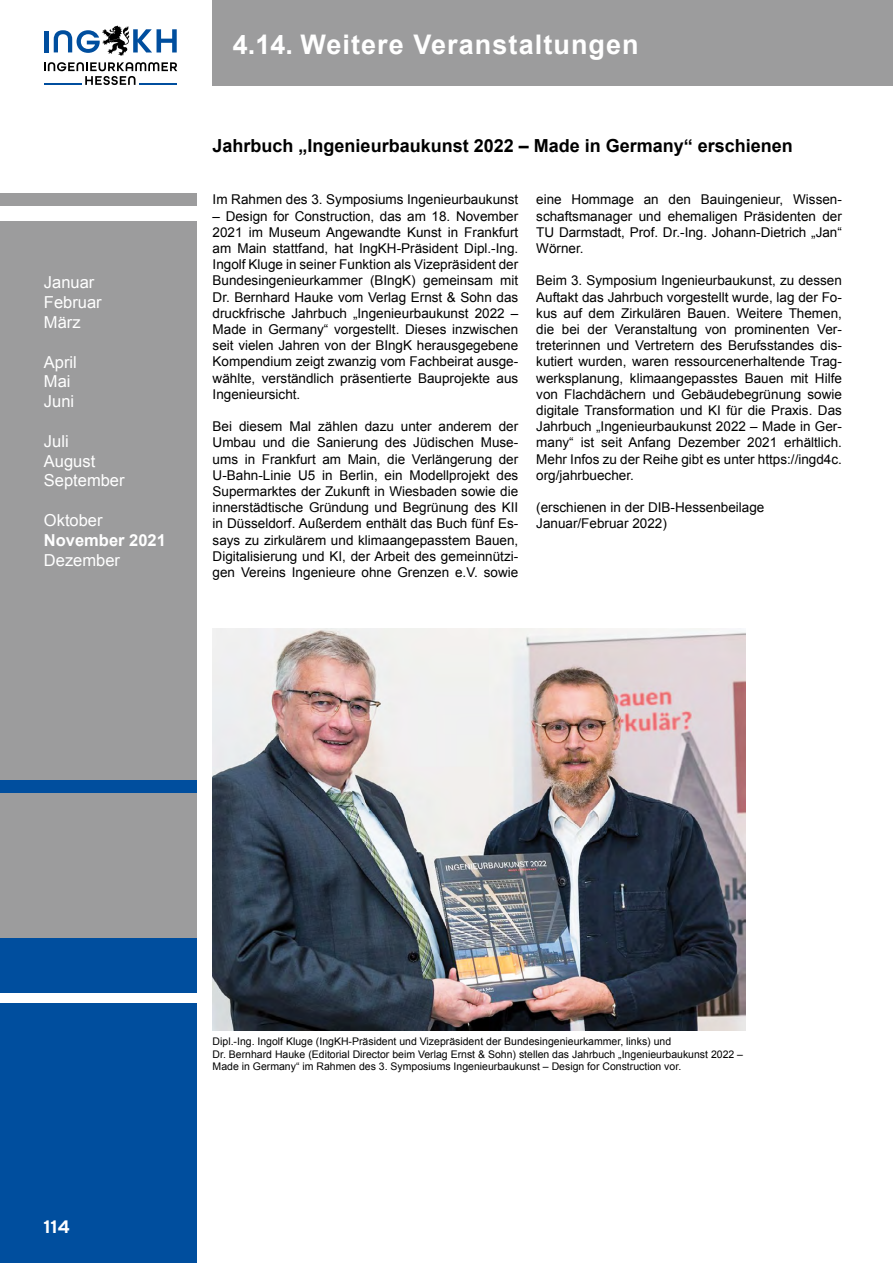
<style>
.page{position:relative;width:893px;height:1263px;background:#fff}
.page>*{position:absolute;margin:0;border:0;box-sizing:border-box;transform-origin:0 0}
.t1{font:700 27px "Arial";letter-spacing:.04em;color:#fff}
.t2{font:700 18px "Arial";color:#000}
.t3{font:700 18px "Interstate";color:#fff}
.t4{font:16.5px/19.8px "Arial";color:#fff}
.t5{font:700 16.5px "Arial";color:#fff}
.t6{font:13.5px/16.2px "Arial";color:#000;text-align:justify}
.t7{font:10.5px/12.6px "Arial";color:#000}
</style>
<div class="page">
<svg style="left:44px;top:62px;width:133px;height:23px"></svg>
<hr style="left:139px;top:83px;width:38px;height:2px;background:#004e9e">
<hr style="left:44px;top:83px;width:38px;height:2px;background:#004e9e">
<hr style="left:44px;top:31px;width:4px;height:21px;background:#004e9e">
<svg style="left:54px;top:26px;width:123px;height:30px"></svg>
<div style="left:213px;top:0;width:680px;height:85px;background:#9c9c9d"></div>
<div style="left:0;top:938px;width:196px;height:55px;background:#004e9e"></div>
<div style="left:0;top:1003px;width:196px;height:260px;background:#004e9e"></div>
<div style="left:0;top:221px;width:196px;height:717px;background:#9c9c9d"></div>
<div style="left:0;top:193px;width:196px;height:13px;background:#9c9c9d"></div>
<div style="left:0;top:780px;width:196px;height:13px;background:#004e9e"></div>
<img style="left:213px;top:628px;width:533px;height:402px">
<p class="t4" style="left:44px;top:273px;width:59px">Januar<br>Februar<br>März</p>
<p class="t4" style="left:44px;top:352px;width:35px">April<br>Mai<br>Juni</p>
<p class="t4" style="left:44px;top:431px;width:82px">Juli<br>August<br>September</p>
<p class="t4" style="left:44px;top:510px;width:60px">Oktober</p>
<p class="t5" style="left:44px;top:529px;width:123px">November 2021</p>
<p class="t4" style="left:44px;top:550px;width:78px">Dezember</p>
<h1 class="t1" style="left:233px;top:26px;width:407px">4.14. Weitere Veranstaltungen</h1>
<h2 class="t2" style="left:213px;top:134px;width:582px">Jahrbuch „Ingenieurbaukunst 2022 – Made in Germany“ erschienen</h2>
<p class="t6" style="left:213px;top:192px;width:307px">Im Rahmen des 3. Symposiums Ingenieurbaukunst</p>
<p class="t6" style="left:213px;top:208px;width:307px">– Design for Construction, das am 18. November 2021 im Museum Angewandte Kunst in Frankfurt am Main stattfand, hat IngKH-Präsident Dipl.-Ing.<br>Ingolf Kluge in seiner Funktion als Vizepräsident der Bundesingenieurkammer (BIngK) gemeinsam mit Dr. Bernhard Hauke vom Verlag Ernst &amp; Sohn das druckfrische Jahrbuch „Ingenieurbaukunst 2022 – Made in Germany“ vorgestellt. Dieses inzwischen seit vielen Jahren von der BIngK herausgegebene Kompendium zeigt zwanzig vom Fachbeirat ausge&shy;wählte, verständlich präsentierte Bauprojekte aus Ingenieursicht.</p>
<p class="t6" style="left:213px;top:418px;width:307px">Bei diesem Mal zählen dazu unter anderem der Umbau und die Sanierung des Jüdischen Muse&shy;ums in Frankfurt am Main, die Verlängerung der U-Bahn-Linie U5 in Berlin, ein Modellprojekt des Supermarktes der Zukunft in Wiesbaden sowie die innerstädtische Gründung und Begrünung des KII in Düsseldorf. Außerdem enthält das Buch fünf Es&shy;says zu zirkulärem und klimaangepasstem Bauen, Digitalisierung und KI, der Arbeit des gemeinnützi&shy;gen Vereins Ingenieure ohne Grenzen e.V. sowie</p>
<p class="t6" style="left:536px;top:192px;width:307px">eine Hommage an den Bauingenieur, Wissen&shy;schaftsmanager und ehemaligen Präsidenten der TU Darmstadt, Prof. Dr.-Ing. Johann-Dietrich „Jan“ Wörner.</p>
<p class="t6" style="left:536px;top:273px;width:307px">Beim 3. Symposium Ingenieurbaukunst, zu dessen Auftakt das Jahrbuch vorgestellt wurde, lag der Fo&shy;kus auf dem Zirkulären Bauen. Weitere Themen, die bei der Veranstaltung von prominenten Ver&shy;treterinnen und Vertretern des Berufsstandes dis&shy;kutiert wurden, waren ressourcenerhaltende Trag&shy;werksplanung, klimaangepasstes Bauen mit Hilfe von Flachdächern und Gebäudebegrünung sowie digitale Transformation und KI für die Praxis. Das Jahrbuch „Ingenieurbaukunst 2022 – Made in Ger&shy;many“ ist seit Anfang Dezember 2021 erhältlich.<br>Mehr Infos zu der Reihe gibt es unter https://ingd4c. org/jahrbuecher.</p>
<p class="t6" style="left:536px;top:499px;width:230px">(erschienen in der DIB-Hessenbeilage<br>Januar/Februar 2022)</p>
<h2 class="t3" style="left:44px;top:1216px;width:28px">114</h2>
<p class="t7" style="left:213px;top:1035px;width:532px">Dipl.-Ing. Ingolf Kluge (IngKH-Präsident und Vizepräsident der Bundesingenieurkammer, links) und<br>Dr. Bernhard Hauke (Editorial Director beim Verlag Ernst &amp; Sohn) stellen das Jahrbuch „Ingenieurbaukunst 2022 –<br>Made in Germany“ im Rahmen des 3. Symposiums Ingenieurbaukunst – Design for Construction vor.</p>
</div>
